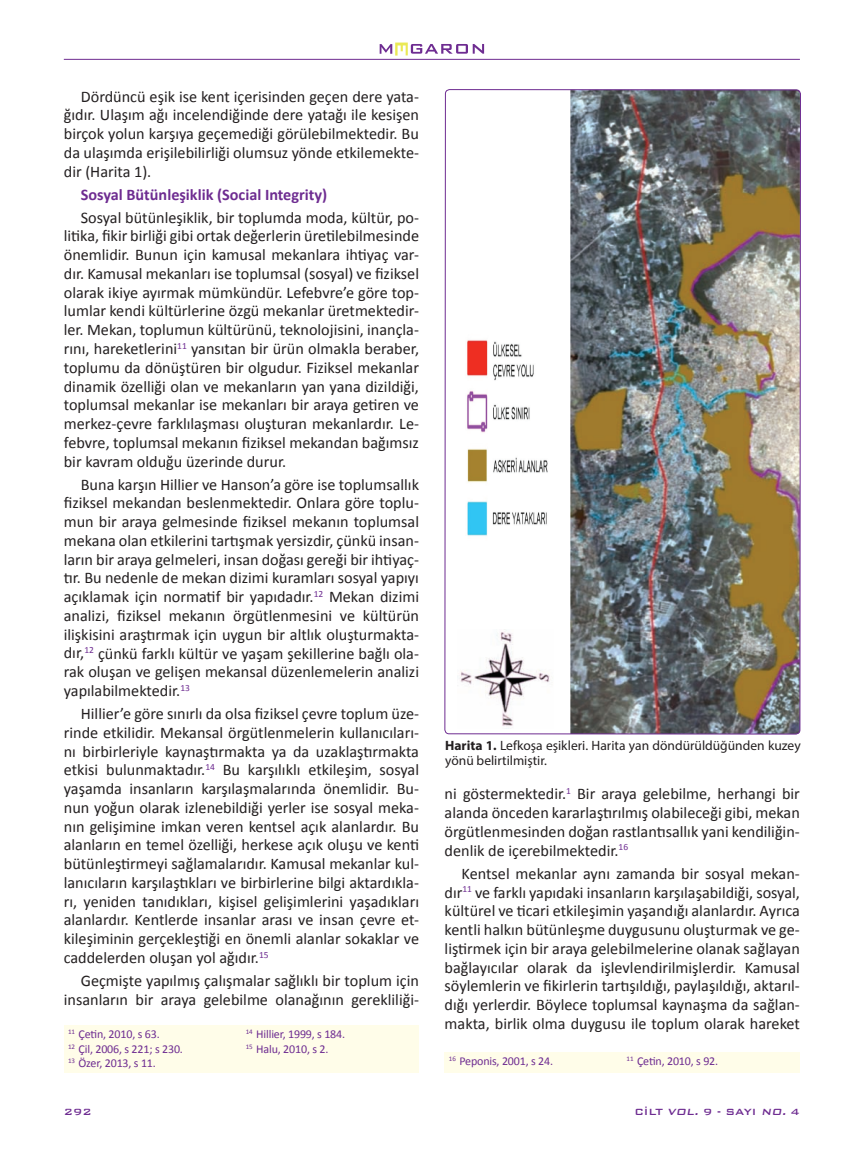
<style>
.page{position:relative;width:851px;height:1149px;background:#fff}
.page>*{position:absolute;margin:0;border:0;box-sizing:border-box;transform-origin:0 0}
.t1{font:16.2px/18.8px "Calibri";color:#231f20;text-align:justify}
.t2{font:700 16.2px "Calibri";color:#6e2c91}
.t3{font:13.5px/15px "Myriad Pro";color:#231f20}
.t4{font:12px/14.5px "Calibri";letter-spacing:-.015em;color:#6e2c91}
.t5{font:500 12px "Bank Gothic BT";color:#6e2c91}
.s1{font-weight:700}
.s2{font-style:italic}
</style>
<div class="page">
<svg style="left:379px;top:43px;width:65px;height:13px"></svg>
<hr style="left:64px;top:59px;width:735px;height:1px;background:#6e2c91">
<img style="left:444px;top:44px;width:356px;height:690px">
<div style="left:64px;top:1024px;width:177px;height:47px;background:#fffde9"></div>
<div style="left:241px;top:1024px;width:178px;height:47px;background:#fffde9"></div>
<div style="left:444px;top:1051px;width:178px;height:20px;background:#fffde9"></div>
<div style="left:622px;top:1051px;width:177px;height:20px;background:#fffde9"></div>
<p class="t1" style="left:64px;top:86px;width:356px;text-indent:17px">Dördüncü eşik ise kent içerisinden geçen dere yata&shy;ğıdır. Ulaşım ağı incelendiğinde dere yatağı ile kesişen birçok yolun karşıya geçemediği görülebilmektedir. Bu da ulaşımda erişilebilirliği olumsuz yönde etkilemekte&shy;dir (Harita 1).</p>
<p class="t2" style="left:81px;top:184px;width:248px">Sosyal Bütünleşiklik (Social Integrity)</p>
<p class="t1" style="left:64px;top:207px;width:357px;text-indent:17px">Sosyal bütünleşiklik, bir toplumda moda, kültür, po&shy;litika, fikir birliği gibi ortak değerlerin üretilebilmesinde önemlidir. Bunun için kamusal mekanlara ihtiyaç var&shy;dır. Kamusal mekanları ise toplumsal (sosyal) ve fiziksel olarak ikiye ayırmak mümkündür. Lefebvre’e göre top&shy;lumlar kendi kültürlerine özgü mekanlar üretmektedir&shy;ler. Mekan, toplumun kültürünü, teknolojisini, inançla&shy;rını, hareketlerini<sup>11</sup> yansıtan bir ürün olmakla beraber, toplumu da dönüştüren bir olgudur. Fiziksel mekanlar dinamik özelliği olan ve mekanların yan yana dizildiği, toplumsal mekanlar ise mekanları bir araya getiren ve merkez-çevre farklılaşması oluşturan mekanlardır. Le&shy;febvre, toplumsal mekanın fiziksel mekandan bağımsız bir kavram olduğu üzerinde durur.</p>
<p class="t1" style="left:64px;top:474px;width:357px;text-indent:17px">Buna karşın Hillier ve Hanson’a göre ise toplumsallık fiziksel mekandan beslenmektedir. Onlara göre toplu&shy;mun bir araya gelmesinde fiziksel mekanın toplumsal mekana olan etkilerini tartışmak yersizdir, çünkü insan&shy;ların bir araya gelmeleri, insan doğası gereği bir ihtiyaç&shy;tır. Bu nedenle de mekan dizimi kuramları sosyal yapıyı açıklamak için normatif bir yapıdadır.<sup>12</sup> Mekan dizimi analizi, fiziksel mekanın örgütlenmesini ve kültürün ilişkisini araştırmak için uygun bir altlık oluşturmakta&shy;dır,<sup>12</sup> çünkü farklı kültür ve yaşam şekillerine bağlı ola&shy;rak oluşan ve gelişen mekansal düzenlemelerin analizi yapılabilmektedir.<sup>13</sup></p>
<p class="t1" style="left:64px;top:703px;width:357px;text-indent:17px">Hillier’e göre sınırlı da olsa fiziksel çevre toplum üze&shy;rinde etkilidir. Mekansal örgütlenmelerin kullanıcıları&shy;nı birbirleriyle kaynaştırmakta ya da uzaklaştırmakta etkisi bulunmaktadır.<sup>14</sup> Bu karşılıklı etkileşim, sosyal yaşamda insanların karşılaşmalarında önemlidir. Bu&shy;nun yoğun olarak izlenebildiği yerler ise sosyal meka&shy;nın gelişimine imkan veren kentsel açık alanlardır. Bu alanların en temel özelliği, herkese açık oluşu ve kenti bütünleştirmeyi sağlamalarıdır. Kamusal mekanlar kul&shy;lanıcıların karşılaştıkları ve birbirlerine bilgi aktardıkla&shy;rı, yeniden tanıdıkları, kişisel gelişimlerini yaşadıkları alanlardır. Kentlerde insanlar arası ve insan çevre et&shy;kileşiminin gerçekleştiği en önemli alanlar sokaklar ve caddelerden oluşan yol ağıdır.<sup>15</sup></p>
<p class="t1" style="left:64px;top:970px;width:357px;text-align:right">Geçmişte yapılmış çalışmalar sağlıklı bir toplum için insanların bir araya gelebilme olanağının gerekliliği-</p>
<p class="t4" style="left:68px;top:1026px;width:116px"><sup>11</sup> Çetin, 2010, s 63.<br><sup>12</sup> Çil, 2006, s 221; s 230.<br><sup>13</sup> Özer, 2013, s 11.</p>
<p class="t4" style="left:246px;top:1026px;width:101px"><sup>14</sup> Hillier, 1999, s 184.<br><sup>15</sup> Halu, 2010, s 2.</p>
<p class="t3" style="left:445px;top:738px;width:357px"><span class="s1">Harita 1.</span> Lefkoşa eşikleri. Harita yan döndürüldüğünden kuzey yönü belirtilmiştir.</p>
<p class="t1" style="left:444px;top:783px;width:357px">ni göstermektedir.<sup>1</sup> Bir araya gelebilme, herhangi bir alanda önceden kararlaştırılmış olabileceği gibi, mekan örgütlenmesinden doğan rastlantısallık yani kendiliğin&shy;denlik de içerebilmektedir.<sup>16</sup></p>
<p class="t1" style="left:444px;top:863px;width:357px;text-indent:17px">Kentsel mekanlar aynı zamanda bir sosyal mekan&shy;dır<sup>11</sup> ve farklı yapıdaki insanların karşılaşabildiği, sosyal, kültürel ve ticari etkileşimin yaşandığı alanlardır. Ayrıca kentli halkın bütünleşme duygusunu oluşturmak ve ge&shy;liştirmek için bir araya gelebilmelerine olanak sağlayan bağlayıcılar olarak da işlevlendirilmişlerdir. Kamusal söylemlerin ve fikirlerin tartışıldığı, paylaşıldığı, aktarıl&shy;dığı yerlerdir. Böylece toplumsal kaynaşma da sağlan&shy;makta, birlik olma duygusu ile toplum olarak hareket</p>
<p class="t4" style="left:449px;top:1053px;width:106px"><sup>16</sup> Peponis, 2001, s 24.</p>
<p class="t4" style="left:626px;top:1053px;width:93px"><sup>11</sup> Çetin, 2010, s 92.</p>
<p class="t5" style="left:64px;top:1104px;width:29px">292</p>
<p class="t5" style="left:634px;top:1104px;width:167px">CİLT <span class="s2">VOL.</span> 9 - SAYI <span class="s2">NO.</span> 4</p>
</div>
